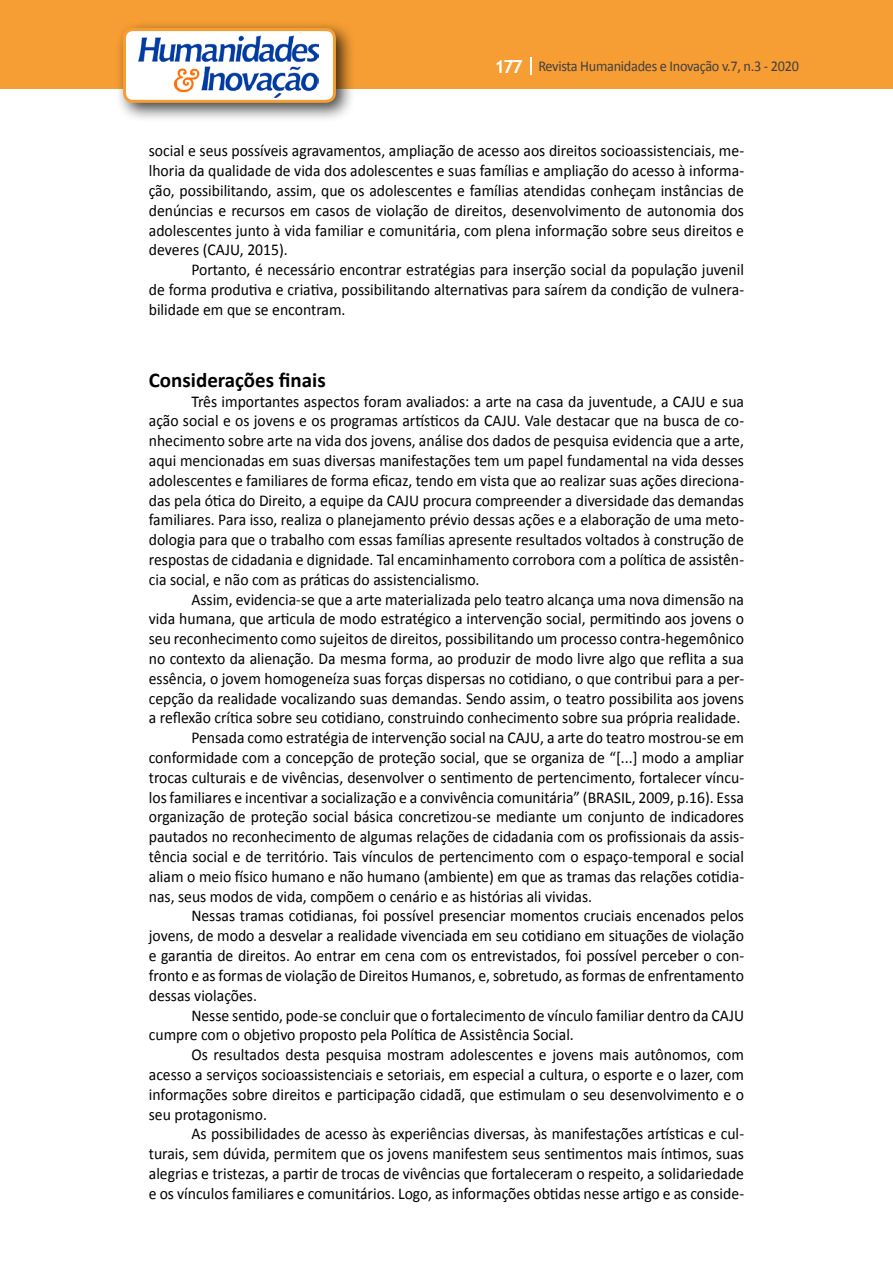
<style>
.page{position:relative;width:893px;height:1263px;background:#fff}
.page>*{position:absolute;margin:0;border:0;box-sizing:border-box;transform-origin:0 0}
.t1{font:700 21px "Calibri";color:#000}
.t2{font:16.5px/19.8px "Calibri";color:#000;text-align:justify;scale:.95 1}
.t3{font:15px "Calibri";letter-spacing:-.02em;color:#414042;scale:.95 1}
.s1{font-family:"Trebuchet MS";font-weight:700;font-size:18px;color:#fff}
</style>
<div class="page">
<div style="left:0;top:0;width:893px;height:88px;background:#f69e34"></div>
<svg style="left:530px;top:57px;width:2px;height:18px"></svg>
<div style="left:115px;top:20px;width:241px;height:103px;background:#000;opacity:.75"></div>
<div style="left:125px;top:30px;width:209px;height:71px;background:#fff;border-radius:9px"></div>
<img style="left:138px;top:35px;width:181px;height:62px">
<div style="left:123px;top:28px;width:213px;height:75px;border:3px solid #f69e34;border-radius:9px"></div>
<p class="t3" style="left:495px;top:57px;width:322px"><span class="s1">177</span> Revista Humanidades e Inovação v.7, n.3 - 2020</p>
<p class="t2" style="left:149px;top:141px;width:628px">social e seus possíveis agravamentos, ampliação de acesso aos direitos socioassistenciais, me&shy;lhoria da qualidade de vida dos adolescentes e suas famílias e ampliação do acesso à informa&shy;ção, possibilitando, assim, que os adolescentes e famílias atendidas conheçam instâncias de denúncias e recursos em casos de violação de direitos, desenvolvimento de autonomia dos adolescentes junto à vida familiar e comunitária, com plena informação sobre seus direitos e deveres (CAJU, 2015).</p>
<p class="t2" style="left:149px;top:260px;width:628px;text-indent:43px">Portanto, é necessário encontrar estratégias para inserção social da população juvenil de forma produtiva e criativa, possibilitando alternativas para saírem da condição de vulnera&shy;bilidade em que se encontram.</p>
<p class="t1" style="left:149px;top:366px;width:178px">Considerações finais</p>
<p class="t2" style="left:149px;top:391px;width:628px;text-indent:43px">Três importantes aspectos foram avaliados: a arte na casa da juventude, a CAJU e sua ação social e os jovens e os programas artísticos da CAJU. Vale destacar que na busca de co&shy;nhecimento sobre arte na vida dos jovens, análise dos dados de pesquisa evidencia que a arte, aqui mencionadas em suas diversas manifestações tem um papel fundamental na vida desses adolescentes e familiares de forma eficaz, tendo em vista que ao realizar suas ações direciona&shy;das pela ótica do Direito, a equipe da CAJU procura compreender a diversidade das demandas familiares. Para isso, realiza o planejamento prévio dessas ações e a elaboração de uma meto&shy;dologia para que o trabalho com essas famílias apresente resultados voltados à construção de respostas de cidadania e dignidade. Tal encaminhamento corrobora com a política de assistên&shy;cia social, e não com as práticas do assistencialismo.</p>
<p class="t2" style="left:191px;top:589px;width:583px">Assim, evidencia-se que a arte materializada pelo teatro alcança uma nova dimensão na</p>
<p class="t2" style="left:149px;top:609px;width:628px">vida humana, que articula de modo estratégico a intervenção social, permitindo aos jovens o</p>
<p class="t2" style="left:149px;top:629px;width:628px">seu reconhecimento como sujeitos de direitos, possibilitando um processo contra-hegemônico</p>
<p class="t2" style="left:149px;top:649px;width:628px">no contexto da alienação. Da mesma forma, ao produzir de modo livre algo que reflita a sua</p>
<p class="t2" style="left:149px;top:668px;width:628px">essência, o jovem homogeneíza suas forças dispersas no cotidiano, o que contribui para a per-</p>
<p class="t2" style="left:149px;top:688px;width:628px">cepção da realidade vocalizando suas demandas. Sendo assim, o teatro possibilita aos jovens</p>
<p class="t2" style="left:149px;top:708px;width:624px">a reflexão crítica sobre seu cotidiano, construindo conhecimento sobre sua própria realidade.</p>
<p class="t2" style="left:191px;top:728px;width:583px">Pensada como estratégia de intervenção social na CAJU, a arte do teatro mostrou-se em</p>
<p class="t2" style="left:149px;top:748px;width:628px">conformidade com a concepção de proteção social, que se organiza de “[...] modo a ampliar</p>
<p class="t2" style="left:149px;top:767px;width:628px">trocas culturais e de vivências, desenvolver o sentimento de pertencimento, fortalecer víncu-</p>
<p class="t2" style="left:149px;top:787px;width:628px">los familiares e incentivar a socialização e a convivência comunitária” (BRASIL, 2009, p.16). Essa</p>
<p class="t2" style="left:149px;top:807px;width:628px">organização de proteção social básica concretizou-se mediante um conjunto de indicadores</p>
<p class="t2" style="left:149px;top:827px;width:628px">pautados no reconhecimento de algumas relações de cidadania com os profissionais da assis-</p>
<p class="t2" style="left:149px;top:847px;width:628px">tência social e de território. Tais vínculos de pertencimento com o espaço-temporal e social</p>
<p class="t2" style="left:149px;top:866px;width:628px">aliam o meio físico humano e não humano (ambiente) em que as tramas das relações cotidia-</p>
<p class="t2" style="left:149px;top:886px;width:468px">nas, seus modos de vida, compõem o cenário e as histórias ali vividas.</p>
<p class="t2" style="left:191px;top:906px;width:583px">Nessas tramas cotidianas, foi possível presenciar momentos cruciais encenados pelos</p>
<p class="t2" style="left:149px;top:926px;width:628px">jovens, de modo a desvelar a realidade vivenciada em seu cotidiano em situações de violação</p>
<p class="t2" style="left:149px;top:946px;width:628px">e garantia de direitos. Ao entrar em cena com os entrevistados, foi possível perceber o con-</p>
<p class="t2" style="left:149px;top:965px;width:628px">fronto e as formas de violação de Direitos Humanos, e, sobretudo, as formas de enfrentamento</p>
<p class="t2" style="left:149px;top:985px;width:115px">dessas violações.</p>
<p class="t2" style="left:191px;top:1005px;width:583px">Nesse sentido, pode-se concluir que o fortalecimento de vínculo familiar dentro da CAJU</p>
<p class="t2" style="left:149px;top:1025px;width:449px">cumpre com o objetivo proposto pela Política de Assistência Social.</p>
<p class="t2" style="left:191px;top:1045px;width:583px">Os resultados desta pesquisa mostram adolescentes e jovens mais autônomos, com</p>
<p class="t2" style="left:149px;top:1064px;width:628px">acesso a serviços socioassistenciais e setoriais, em especial a cultura, o esporte e o lazer, com</p>
<p class="t2" style="left:149px;top:1084px;width:628px">informações sobre direitos e participação cidadã, que estimulam o seu desenvolvimento e o</p>
<p class="t2" style="left:149px;top:1104px;width:126px">seu protagonismo.</p>
<p class="t2" style="left:191px;top:1124px;width:583px">As possibilidades de acesso às experiências diversas, às manifestações artísticas e cul-</p>
<p class="t2" style="left:149px;top:1144px;width:628px">turais, sem dúvida, permitem que os jovens manifestem seus sentimentos mais íntimos, suas</p>
<p class="t2" style="left:149px;top:1163px;width:628px">alegrias e tristezas, a partir de trocas de vivências que fortaleceram o respeito, a solidariedade</p>
<p class="t2" style="left:149px;top:1183px;width:628px">e os vínculos familiares e comunitários. Logo, as informações obtidas nesse artigo e as conside-</p>
</div>
